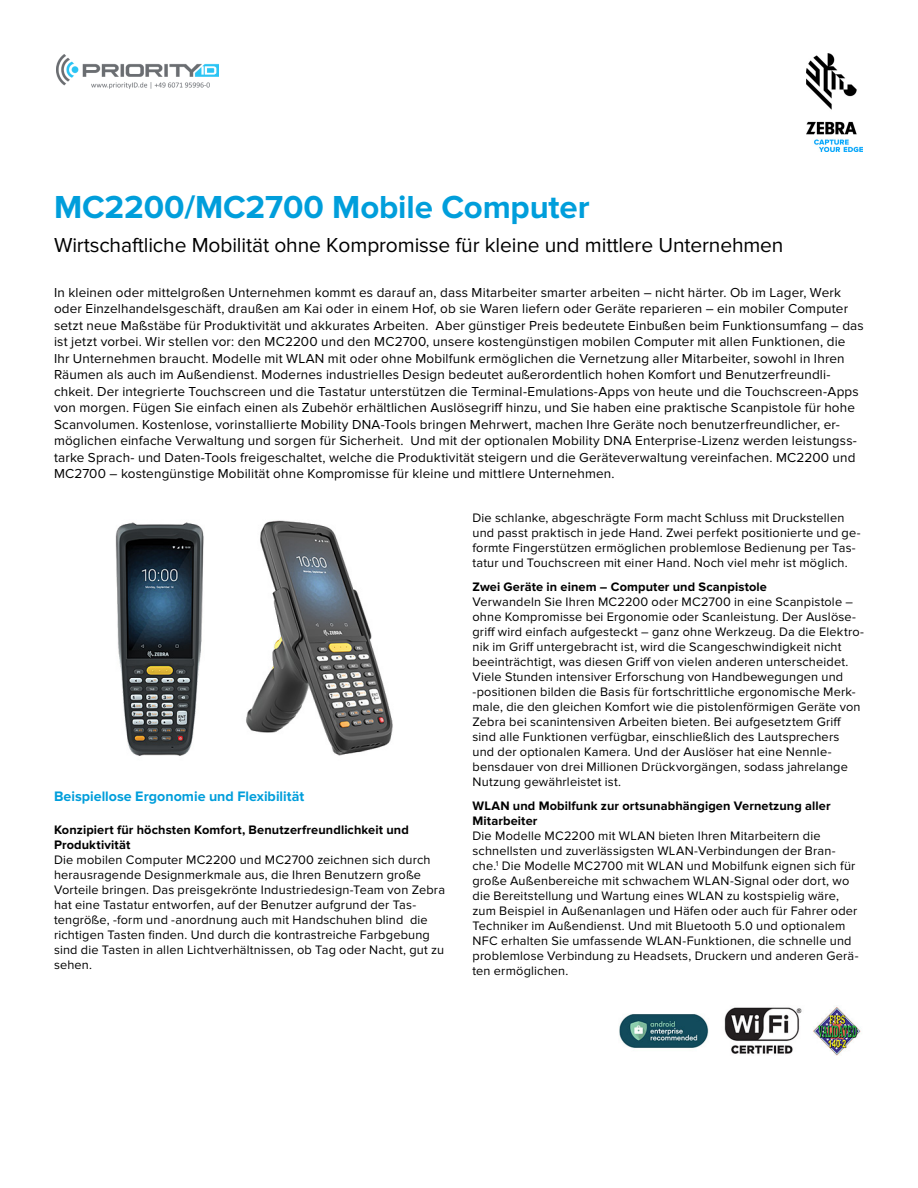
<style>
.page{position:relative;width:918px;height:1188px;background:#fff}
.page>*{position:absolute;margin:0;border:0;box-sizing:border-box;transform-origin:0 0}
.t1{font:700 33px "Proxima Nova";letter-spacing:-.005em;color:#009edb}
.t2{font:21px "Proxima Nova";letter-spacing:-.005em;color:#000}
.t3{font:700 14.25px "Proxima Nova";color:#009edb}
.t4{font:13.5px/16.5px "Proxima Nova";letter-spacing:.01em;color:#000}
.t5{font:12.75px/15px "Proxima Nova";letter-spacing:.015em;color:#000}
.t6{font:700 12.75px/15px "Proxima Nova";letter-spacing:.01em;color:#000}
</style>
<div class="page">
<img style="left:806px;top:54px;width:56px;height:97px">
<img style="left:619px;top:1007px;width:242px;height:49px">
<img style="left:115px;top:520px;width:278px;height:236px">
<img style="left:57px;top:54px;width:162px;height:35px">
<h1 class="t1" style="left:54px;top:188px;width:537px">MC2200/MC2700 Mobile Computer</h1>
<h2 class="t2" style="left:54px;top:233px;width:731px">Wirtschaftliche Mobilität ohne Kompromisse für kleine und mittlere Unternehmen</h2>
<p class="t4" style="left:54px;top:284px;width:811px">In kleinen oder mittelgroßen Unternehmen kommt es darauf an, dass Mitarbeiter smarter arbeiten – nicht härter. Ob im Lager, Werk oder Einzelhandelsgeschäft, draußen am Kai oder in einem Hof, ob sie Waren liefern oder Geräte reparieren – ein mobiler Computer setzt neue Maßstäbe für Produktivität und akkurates Arbeiten. Aber günstiger Preis bedeutete Einbußen beim Funktionsumfang – das ist jetzt vorbei. Wir stellen vor: den MC2200 und den MC2700, unsere kostengünstigen mobilen Computer mit allen Funktionen, die Ihr Unternehmen braucht. Modelle mit WLAN mit oder ohne Mobilfunk ermöglichen die Vernetzung aller Mitarbeiter, sowohl in Ihren Räumen als auch im Außendienst. Modernes industrielles Design bedeutet außerordentlich hohen Komfort und Benutzerfreundli&shy;chkeit. Der integrierte Touchscreen und die Tastatur unterstützen die Terminal-Emulations-Apps von heute und die Touchscreen-Apps von morgen. Fügen Sie einfach einen als Zubehör erhältlichen Auslösegriff hinzu, und Sie haben eine praktische Scanpistole für hohe Scanvolumen. Kostenlose, vorinstallierte Mobility DNA-Tools bringen Mehrwert, machen Ihre Geräte noch benutzerfreundlicher, er&shy;möglichen einfache Verwaltung und sorgen für Sicherheit. Und mit der optionalen Mobility DNA Enterprise-Lizenz werden leistungss&shy;tarke Sprach- und Daten-Tools freigeschaltet, welche die Produktivität steigern und die Geräteverwaltung vereinfachen. MC2200 und MC2700 – kostengünstige Mobilität ohne Kompromisse für kleine und mittlere Unternehmen.</p>
<p class="t3" style="left:54px;top:788px;width:252px">Beispiellose Ergonomie und Flexibilität</p>
<p class="t6" style="left:54px;top:823px;width:356px">Konzipiert für höchsten Komfort, Benutzerfreundlichkeit und<br>Produktivität</p>
<p class="t5" style="left:54px;top:853px;width:393px">Die mobilen Computer MC2200 und MC2700 zeichnen sich durch herausragende Designmerkmale aus, die Ihren Benutzern große Vorteile bringen. Das preisgekrönte Industriedesign-Team von Zebra hat eine Tastatur entworfen, auf der Benutzer aufgrund der Tas&shy;tengröße, -form und -anordnung auch mit Handschuhen blind die richtigen Tasten finden. Und durch die kontrastreiche Farbgebung sind die Tasten in allen Lichtverhältnissen, ob Tag oder Nacht, gut zu sehen.</p>
<p class="t5" style="left:473px;top:510px;width:390px">Die schlanke, abgeschrägte Form macht Schluss mit Druckstellen und passt praktisch in jede Hand. Zwei perfekt positionierte und ge&shy;formte Fingerstützen ermöglichen problemlose Bedienung per Tas&shy;tatur und Touchscreen mit einer Hand. Noch viel mehr ist möglich.</p>
<p class="t6" style="left:473px;top:579px;width:296px">Zwei Geräte in einem – Computer und Scanpistole</p>
<p class="t5" style="left:473px;top:594px;width:393px">Verwandeln Sie Ihren MC2200 oder MC2700 in eine Scanpistole – ohne Kompromisse bei Ergonomie oder Scanleistung. Der Auslöse&shy;griff wird einfach aufgesteckt – ganz ohne Werkzeug. Da die Elektro&shy;nik im Griff untergebracht ist, wird die Scangeschwindigkeit nicht beeinträchtigt, was diesen Griff von vielen anderen unterscheidet.<br>Viele Stunden intensiver Erforschung von Handbewegungen und -positionen bilden die Basis für fortschrittliche ergonomische Merk&shy;male, die den gleichen Komfort wie die pistolenförmigen Geräte von Zebra bei scanintensiven Arbeiten bieten. Bei aufgesetztem Griff sind alle Funktionen verfügbar, einschließlich des Lautsprechers und der optionalen Kamera. Und der Auslöser hat eine Nennle&shy;bensdauer von drei Millionen Drückvorgängen, sodass jahrelange Nutzung gewährleistet ist.</p>
<p class="t6" style="left:473px;top:798px;width:360px">WLAN und Mobilfunk zur ortsunabhängigen Vernetzung aller<br>Mitarbeiter</p>
<p class="t5" style="left:472px;top:828px;width:388px">Die Modelle MC2200 mit WLAN bieten Ihren Mitarbeitern die schnellsten und zuverlässigsten WLAN-Verbindungen der Bran&shy;che.<sup>1</sup> Die Modelle MC2700 mit WLAN und Mobilfunk eignen sich für große Außenbereiche mit schwachem WLAN-Signal oder dort, wo die Bereitstellung und Wartung eines WLAN zu kostspielig wäre, zum Beispiel in Außenanlagen und Häfen oder auch für Fahrer oder Techniker im Außendienst. Und mit Bluetooth 5.0 und optionalem NFC erhalten Sie umfassende WLAN-Funktionen, die schnelle und problemlose Verbindung zu Headsets, Druckern und anderen Gerä&shy;ten ermöglichen.</p>
</div>
